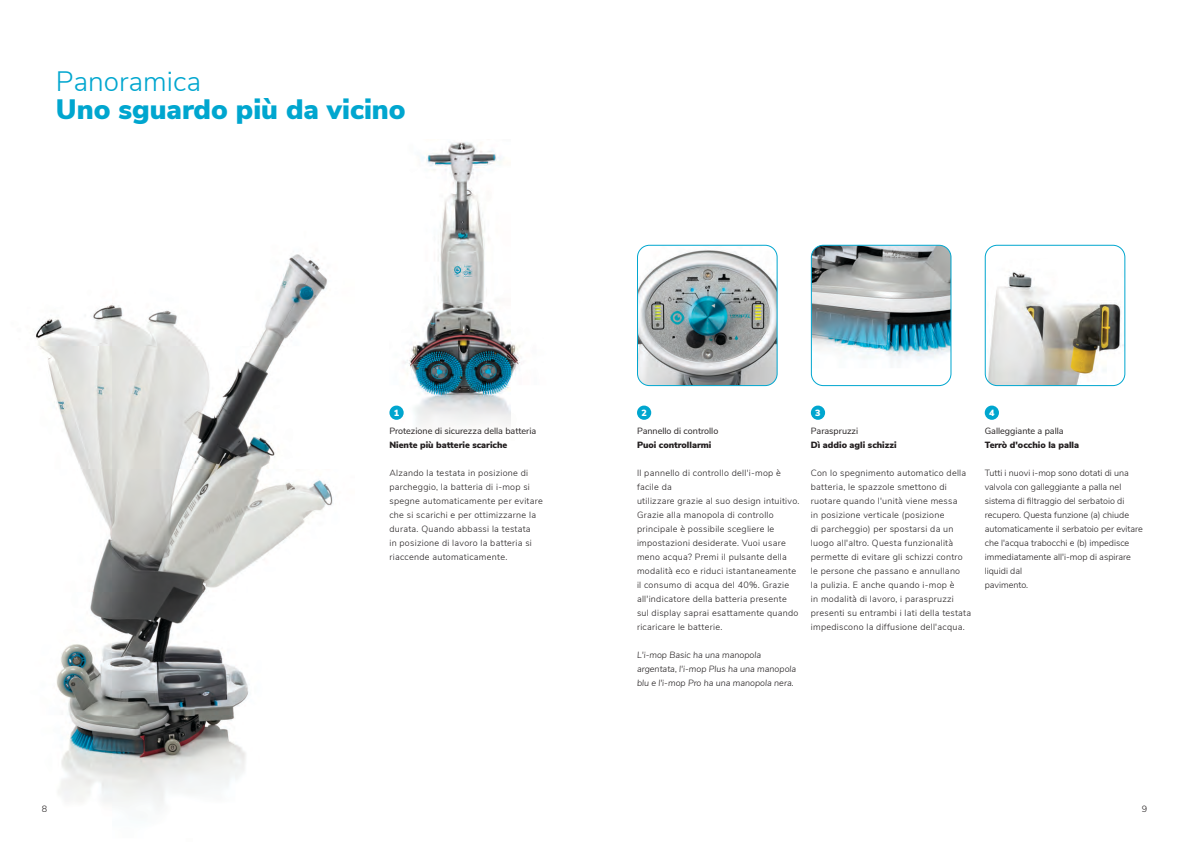
<style>
.page{position:relative;width:1190px;height:842px;background:#fff}
.page>*{position:absolute;margin:0;border:0;box-sizing:border-box;transform-origin:0 0}
.p_H1{font:900 28px "Nunito Sans";color:#00a6cf}
.p_H1-2{font:300 28px "Nunito Sans";color:#00a6cf}
.p_caption-frames-tit{font:300 9px/14px "Nunito Sans";letter-spacing:.03em;color:#231f20}
.p_caption-left{font:300 9px/14px "Nunito Sans";color:#231f20}
.p_caption-left-2{font:italic 300 9px/14px "Nunito Sans";color:#231f20}
.p_caption-left-3{font:9px "Nunito Sans";color:#231f20}
.p_caption-left-4{font:900 9px "Nunito Sans";color:#231f20}
.t1{font:900 9px "Nunito Sans";color:#fff}
</style>
<div class="page">
<img style="left:34px;top:254px;width:299px;height:553px">
<img style="left:389px;top:142px;width:132px;height:283px">
<img style="left:811px;top:245px;width:140px;height:140px">
<div style="left:811px;top:245px;width:140px;height:141px;border:1px solid #00a6cf;border-radius:12px"></div>
<img style="left:637px;top:245px;width:139px;height:139px">
<div style="left:637px;top:245px;width:141px;height:141px;border:1px solid #00a6cf;border-radius:12px"></div>
<svg style="left:637px;top:405px;width:14px;height:15px"></svg>
<svg style="left:811px;top:405px;width:14px;height:15px"></svg>
<svg style="left:985px;top:405px;width:14px;height:15px"></svg>
<img style="left:985px;top:272px;width:140px;height:113px">
<div style="left:985px;top:245px;width:140px;height:141px;border:1px solid #00a6cf;border-radius:12px"></div>
<p class="p_H1-2" style="left:56px;top:61px;width:147px">Panoramica</p>
<p class="p_H1" style="left:56px;top:88px;width:351px">Uno sguardo più da vicino</p>
<p class="t1" style="left:394px;top:406px;width:7px">1</p>
<p class="p_caption-left-3" style="left:389px;top:424px;width:148px">Protezione di sicurezza della batteria</p>
<p class="p_caption-left-4" style="left:389px;top:438px;width:119px">Niente più batterie scariche</p>
<p class="p_caption-frames-tit" style="left:389px;top:465px;width:155px">Alzando la testata in posizione di parcheggio, la batteria di i-mop si spegne automaticamente per evitare che si scarichi e per ottimizzarne la durata. Quando abbassi la testata<br>in posizione di lavoro la batteria si riaccende automaticamente.</p>
<p class="t1" style="left:641px;top:406px;width:7px">2</p>
<p class="p_caption-left-3" style="left:637px;top:424px;width:83px">Pannello di controllo</p>
<p class="p_caption-left-4" style="left:637px;top:438px;width:76px">Puoi controllarmi</p>
<p class="p_caption-frames-tit" style="left:637px;top:465px;width:145px">Il pannello di controllo dell'i-mop è facile da</p>
<p class="p_caption-frames-tit" style="left:637px;top:493px;width:164px">utilizzare grazie al suo design intuitivo.<br>Grazie alla manopola di controllo principale è possibile scegliere le impostazioni desiderate. Vuoi usare meno acqua? Premi il pulsante della modalità eco e riduci istantaneamente il consumo di acqua del 40%. Grazie all'indicatore della batteria presente sul display saprai esattamente quando ricaricare le batterie.</p>
<p class="p_caption-left-2" style="left:637px;top:647px;width:161px">L'i-mop Basic ha una manopola argentata, l'i-mop Plus ha una manopola blu e l'i-mop Pro ha una manopola nera.</p>
<p class="t1" style="left:815px;top:406px;width:7px">3</p>
<p class="p_caption-left-3" style="left:811px;top:424px;width:49px">Paraspruzzi</p>
<p class="p_caption-left-4" style="left:811px;top:438px;width:87px">Dì addio agli schizzi</p>
<p class="p_caption-frames-tit" style="left:811px;top:465px;width:162px">Con lo spegnimento automatico della batteria, le spazzole smettono di ruotare quando l'unità viene messa<br>in posizione verticale (posizione<br>di parcheggio) per spostarsi da un luogo all'altro. Questa funzionalità permette di evitare gli schizzi contro le persone che passano e annullano<br>la pulizia. E anche quando i-mop è<br>in modalità di lavoro, i paraspruzzi presenti su entrambi i lati della testata impediscono la diffusione dell'acqua.</p>
<p class="t1" style="left:989px;top:406px;width:7px">4</p>
<p class="p_caption-left-3" style="left:985px;top:424px;width:80px">Galleggiante a palla</p>
<p class="p_caption-left-4" style="left:985px;top:438px;width:96px">Terrò d'occhio la palla</p>
<p class="p_caption-left" style="left:985px;top:465px;width:160px">Tutti i nuovi i-mop sono dotati di una valvola con galleggiante a palla nel sistema di filtraggio del serbatoio di recupero. Questa funzione (a) chiude automaticamente il serbatoio per evitare che l'acqua trabocchi e (b) impedisce immediatamente all'i-mop di aspirare liquidi dal<br>pavimento.</p>
<p class="p_caption-frames-tit" style="left:42px;top:801px;width:7px">8</p>
<p class="p_caption-frames-tit" style="left:1142px;top:801px;width:7px">9</p>
</div>
